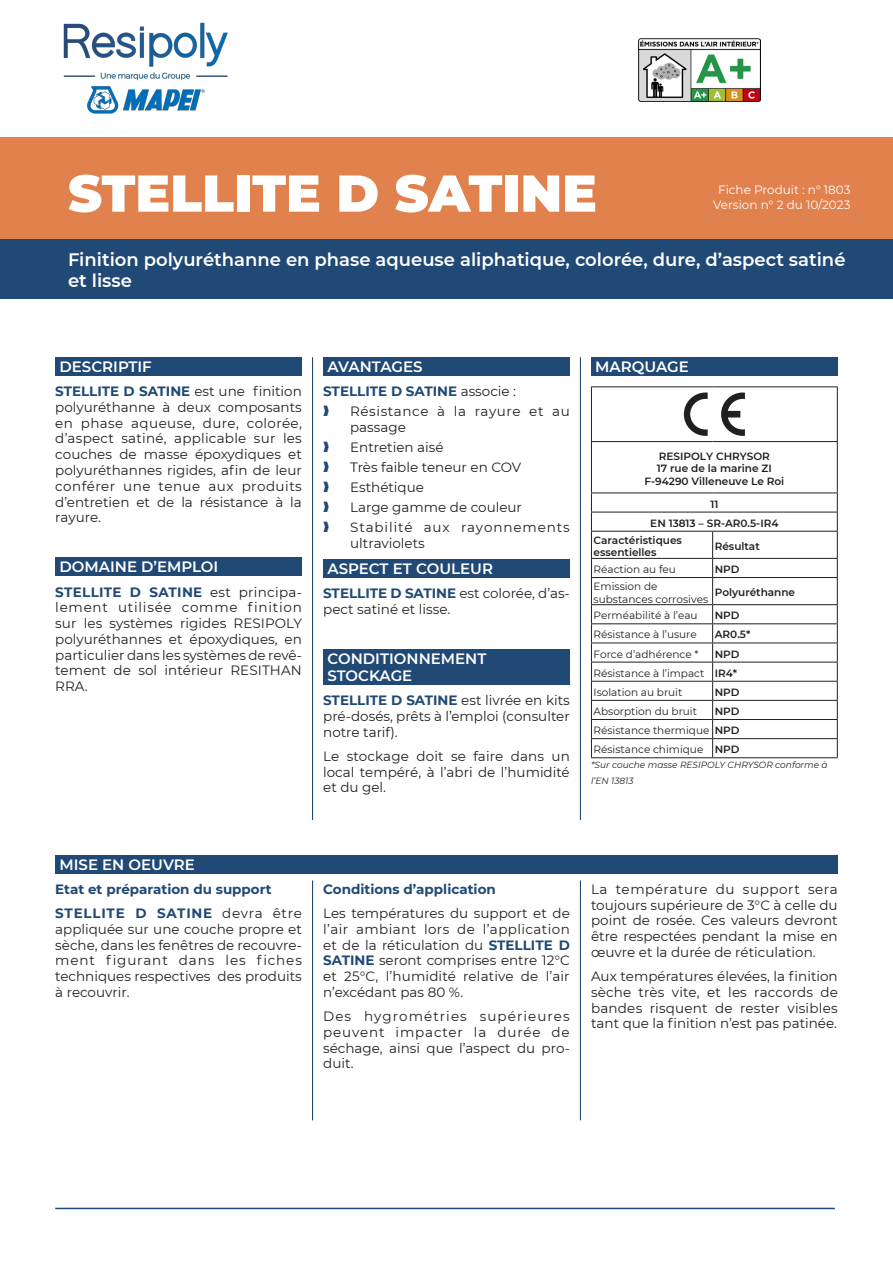
<style>
.page{position:relative;width:893px;height:1263px;background:#fff}
.page>*{position:absolute;margin:0;border:0;box-sizing:border-box;transform-origin:0 0}
.Prodotti_Utilizzati{font:900 51.75px "Montserrat";color:#fff}
.Prodotti_Utilizzati-2{font:600 18px/21px "Montserrat";color:#fff}
.Testo_Base1{font:600 15px/17.2px "Montserrat";color:#fff}
.Testo_Base1-2{font:13.5px/15.8px "Montserrat";color:#231f20;text-align:justify}
.Testo_Base1-3{font:700 13.5px "Montserrat";color:#204975}
.Testo_Base1-4{font:13.5px/15.8px "Montserrat";letter-spacing:.065em;color:#231f20}
.Testo_Base1-5{font:13.5px/15.8px "Montserrat";letter-spacing:.045em;color:#231f20}
.Prodotti_Utilizzati-3{font:12px "Montserrat";color:#fff}
.Dati_Tecnici{font:10.5px/12.8px "Montserrat";color:#231f20}
.Dati_Tecnici-2{font:600 10.5px/12.8px "Montserrat";color:#231f20;text-align:center}
.Testo_Base1-6{font:italic 9px/15.8px "Montserrat";color:#231f20}
.s1{font-weight:700;color:#204975}
.s2{font-weight:400;color:#231f20}
</style>
<div class="page">
<div style="left:0;top:137px;width:893px;height:103px;background:#e1814d"></div>
<div style="left:0;top:239px;width:893px;height:60px;background:#204975"></div>
<div style="left:55px;top:357px;width:247px;height:19px;background:#204975"></div>
<div style="left:55px;top:558px;width:247px;height:18px;background:#204975"></div>
<div style="left:323px;top:357px;width:247px;height:19px;background:#204975"></div>
<div style="left:323px;top:559px;width:247px;height:18px;background:#204975"></div>
<div style="left:323px;top:649px;width:247px;height:35px;background:#204975"></div>
<div style="left:591px;top:357px;width:247px;height:19px;background:#204975"></div>
<hr style="left:591px;top:386px;width:122px;height:1px;background:#231f20">
<hr style="left:591px;top:387px;width:1px;height:54px;background:#231f20">
<hr style="left:713px;top:386px;width:125px;height:1px;background:#231f20">
<hr style="left:837px;top:387px;width:1px;height:54px;background:#231f20">
<hr style="left:591px;top:441px;width:122px;height:1px;background:#231f20">
<hr style="left:591px;top:442px;width:1px;height:51px;background:#231f20">
<hr style="left:713px;top:441px;width:125px;height:1px;background:#231f20">
<hr style="left:837px;top:442px;width:1px;height:51px;background:#231f20">
<hr style="left:591px;top:493px;width:122px;height:1px;background:#231f20">
<hr style="left:713px;top:493px;width:125px;height:1px;background:#231f20">
<hr style="left:591px;top:512px;width:122px;height:1px;background:#231f20">
<hr style="left:713px;top:512px;width:125px;height:1px;background:#231f20">
<hr style="left:591px;top:577px;width:122px;height:1px;background:#231f20">
<hr style="left:713px;top:577px;width:125px;height:1px;background:#231f20">
<hr style="left:591px;top:604px;width:122px;height:1px;background:#231f20">
<hr style="left:713px;top:604px;width:125px;height:1px;background:#231f20">
<hr style="left:591px;top:623px;width:122px;height:1px;background:#231f20">
<hr style="left:713px;top:623px;width:125px;height:1px;background:#231f20">
<hr style="left:591px;top:643px;width:122px;height:1px;background:#231f20">
<hr style="left:713px;top:643px;width:125px;height:1px;background:#231f20">
<hr style="left:591px;top:662px;width:122px;height:1px;background:#231f20">
<hr style="left:713px;top:662px;width:125px;height:1px;background:#231f20">
<hr style="left:591px;top:681px;width:122px;height:1px;background:#231f20">
<hr style="left:713px;top:681px;width:125px;height:1px;background:#231f20">
<hr style="left:591px;top:700px;width:122px;height:1px;background:#231f20">
<hr style="left:713px;top:700px;width:125px;height:1px;background:#231f20">
<hr style="left:591px;top:719px;width:122px;height:1px;background:#231f20">
<hr style="left:713px;top:719px;width:125px;height:1px;background:#231f20">
<hr style="left:591px;top:738px;width:122px;height:1px;background:#231f20">
<hr style="left:713px;top:738px;width:125px;height:1px;background:#231f20">
<hr style="left:591px;top:757px;width:122px;height:1px;background:#231f20">
<hr style="left:713px;top:757px;width:125px;height:1px;background:#231f20">
<hr style="left:591px;top:531px;width:122px;height:1px;background:#231f20">
<svg style="left:591px;top:493px;width:1px;height:264px"></svg>
<hr style="left:713px;top:531px;width:125px;height:1px;background:#231f20">
<svg style="left:712px;top:532px;width:1px;height:225px"></svg>
<svg style="left:837px;top:493px;width:1px;height:264px"></svg>
<hr style="left:591px;top:558px;width:122px;height:1px;background:#231f20">
<hr style="left:713px;top:558px;width:125px;height:1px;background:#231f20">
<svg style="left:684px;top:392px;width:24px;height:44px"></svg>
<svg style="left:721px;top:392px;width:24px;height:44px"></svg>
<hr style="left:312px;top:357px;width:1px;height:463px;background:#204975">
<hr style="left:580px;top:357px;width:1px;height:463px;background:#204975">
<div style="left:55px;top:855px;width:783px;height:18px;background:#204975"></div>
<hr style="left:312px;top:881px;width:1px;height:239px;background:#204975">
<hr style="left:580px;top:881px;width:1px;height:239px;background:#204975">
<hr style="left:55px;top:1208px;width:780px;height:1px;background:#204975">
<img style="left:639px;top:38px;width:121px;height:64px">
<img style="left:63px;top:22px;width:165px;height:92px">
<p class="Prodotti_Utilizzati" style="left:68px;top:154px;width:530px">STELLITE D SATINE</p>
<p class="Prodotti_Utilizzati-2" style="left:68px;top:248px;width:779px">Finition polyuréthanne en phase aqueuse aliphatique, colorée, dure, d’aspect satiné et lisse</p>
<p class="Prodotti_Utilizzati-3" style="left:718px;top:182px;width:134px">Fiche Produit : n° 1803</p>
<p class="Prodotti_Utilizzati-3" style="left:713px;top:197px;width:139px">Version n° 2 du 10/2023</p>
<p class="Testo_Base1" style="left:60px;top:357px;width:94px">DESCRIPTIF</p>
<p class="Testo_Base1-2" style="left:55px;top:383px;width:248px"><span class="s1">STELLITE D SATINE</span> est une finition polyuréthanne à deux composants en phase aqueuse, dure, colorée, d’aspect satiné, applicable sur les couches de masse époxydiques et polyuréthannes rigides, afin de leur conférer une tenue aux produits d’entretien et de la résistance à la rayure.</p>
<p class="Testo_Base1" style="left:60px;top:558px;width:160px">DOMAINE D’EMPLOI</p>
<p class="Testo_Base1-2" style="left:55px;top:583px;width:248px"><span class="s1">STELLITE D SATINE</span> est principa&shy;lement utilisée comme finition sur les systèmes rigides RESIPOLY polyuréthannes et époxydiques, en particulier dans les systèmes de revê&shy;tement de sol intérieur RESITHAN RRA.</p>
<p class="Testo_Base1" style="left:327px;top:357px;width:97px">AVANTAGES</p>
<p class="Testo_Base1-3" style="left:323px;top:382px;width:194px">STELLITE D SATINE <span class="s2">associe :</span></p>
<p class="Testo_Base1-5" style="left:350px;top:403px;width:221px">Résistance à la rayure et au passage</p>
<p class="Testo_Base1-2" style="left:350px;top:439px;width:95px">Entretien aisé</p>
<p class="Testo_Base1-2" style="left:350px;top:459px;width:173px">Très faible teneur en COV</p>
<p class="Testo_Base1-2" style="left:350px;top:479px;width:75px">Esthétique</p>
<p class="Testo_Base1-2" style="left:350px;top:499px;width:173px">Large gamme de couleur</p>
<p class="Testo_Base1-4" style="left:350px;top:519px;width:221px">Stabilité aux rayonnements ultraviolets</p>
<p class="Testo_Base1" style="left:327px;top:559px;width:167px">ASPECT ET COULEUR</p>
<p class="Testo_Base1-2" style="left:323px;top:585px;width:248px"><span class="s1">STELLITE D SATINE</span> est colorée, d’as&shy;pect satiné et lisse.</p>
<p class="Testo_Base1" style="left:327px;top:649px;width:160px">CONDITIONNEMENT<br>STOCKAGE</p>
<p class="Testo_Base1-2" style="left:323px;top:692px;width:248px"><span class="s1">STELLITE D SATINE</span> est livrée en kits pré-dosés, prêts à l’emploi (consulter notre tarif).</p>
<p class="Testo_Base1-2" style="left:323px;top:748px;width:248px">Le stockage doit se faire dans un local tempéré, à l’abri de l’humidité et du gel.</p>
<p class="Testo_Base1" style="left:595px;top:357px;width:95px">MARQUAGE</p>
<p class="Dati_Tecnici-2" style="left:659px;top:449px;width:112px">RESIPOLY CHRYSOR</p>
<p class="Dati_Tecnici-2" style="left:644px;top:462px;width:141px">17 rue de la marine ZI<br>F-94290 Villeneuve Le Roi</p>
<p class="Dati_Tecnici-2" style="left:710px;top:497px;width:9px">11</p>
<p class="Dati_Tecnici-2" style="left:650px;top:516px;width:130px">EN 13813 – SR-AR0.5-IR4</p>
<p class="Dati_Tecnici-2" style="left:594px;top:533px;width:90px;text-align:left">Caractéristiques essentielles</p>
<p class="Dati_Tecnici-2" style="left:715px;top:539px;width:47px">Résultat</p>
<p class="Dati_Tecnici" style="left:594px;top:562px;width:84px">Réaction au feu</p>
<p class="Dati_Tecnici-2" style="left:715px;top:562px;width:26px">NPD</p>
<p class="Dati_Tecnici" style="left:594px;top:579px;width:116px">Emission de substances corrosives</p>
<p class="Dati_Tecnici-2" style="left:715px;top:586px;width:82px">Polyuréthanne</p>
<p class="Dati_Tecnici" style="left:594px;top:609px;width:106px">Perméabilité à l’eau</p>
<p class="Dati_Tecnici-2" style="left:715px;top:609px;width:26px">NPD</p>
<p class="Dati_Tecnici" style="left:594px;top:628px;width:105px">Résistance à l’usure</p>
<p class="Dati_Tecnici-2" style="left:715px;top:628px;width:37px">AR0.5*</p>
<p class="Dati_Tecnici" style="left:594px;top:647px;width:107px">Force d’adhérence *</p>
<p class="Dati_Tecnici-2" style="left:715px;top:647px;width:26px">NPD</p>
<p class="Dati_Tecnici" style="left:594px;top:666px;width:112px">Résistance à l’impact</p>
<p class="Dati_Tecnici-2" style="left:715px;top:666px;width:24px">IR4*</p>
<p class="Dati_Tecnici" style="left:594px;top:685px;width:90px">Isolation au bruit</p>
<p class="Dati_Tecnici-2" style="left:715px;top:685px;width:26px">NPD</p>
<p class="Dati_Tecnici" style="left:594px;top:704px;width:105px">Absorption du bruit</p>
<p class="Dati_Tecnici-2" style="left:715px;top:704px;width:26px">NPD</p>
<p class="Dati_Tecnici" style="left:594px;top:724px;width:117px">Résistance thermique</p>
<p class="Dati_Tecnici-2" style="left:715px;top:723px;width:26px">NPD</p>
<p class="Dati_Tecnici" style="left:594px;top:743px;width:111px">Résistance chimique</p>
<p class="Dati_Tecnici-2" style="left:715px;top:743px;width:26px">NPD</p>
<p class="Testo_Base1-6" style="left:591px;top:756px;width:238px">*Sur couche masse RESIPOLY CHRYSOR conforme à l’EN 13813</p>
<p class="Testo_Base1" style="left:60px;top:855px;width:137px">MISE EN OEUVRE</p>
<p class="Testo_Base1-3" style="left:55px;top:879px;width:218px">Etat et préparation du support</p>
<p class="Testo_Base1-2" style="left:55px;top:905px;width:248px"><span class="s1">STELLITE D SATINE</span> devra être appliquée sur une couche propre et sèche, dans les fenêtres de recouvre&shy;ment figurant dans les fiches techniques respectives des produits à recouvrir.</p>
<p class="Testo_Base1-3" style="left:323px;top:879px;width:174px">Conditions d’application</p>
<p class="Testo_Base1-2" style="left:323px;top:905px;width:248px">Les températures du support et de l’air ambiant lors de l’application et de la réticulation du <span class="s1">STELLITE D SATINE</span> seront comprises entre 12°C et 25°C, l’humidité relative de l’air n’excédant pas 80 %.</p>
<p class="Testo_Base1-2" style="left:323px;top:1008px;width:248px">Des hygrométries supérieures peuvent impacter la durée de séchage, ainsi que l’aspect du pro&shy;duit.</p>
<p class="Testo_Base1-2" style="left:591px;top:881px;width:248px">La température du support sera toujours supérieure de 3°C à celle du point de rosée. Ces valeurs devront être respectées pendant la mise en œuvre et la durée de réticulation.</p>
<p class="Testo_Base1-2" style="left:591px;top:968px;width:248px">Aux températures élevées, la finition sèche très vite, et les raccords de bandes risquent de rester visibles tant que la finition n’est pas patinée.</p>
</div>
